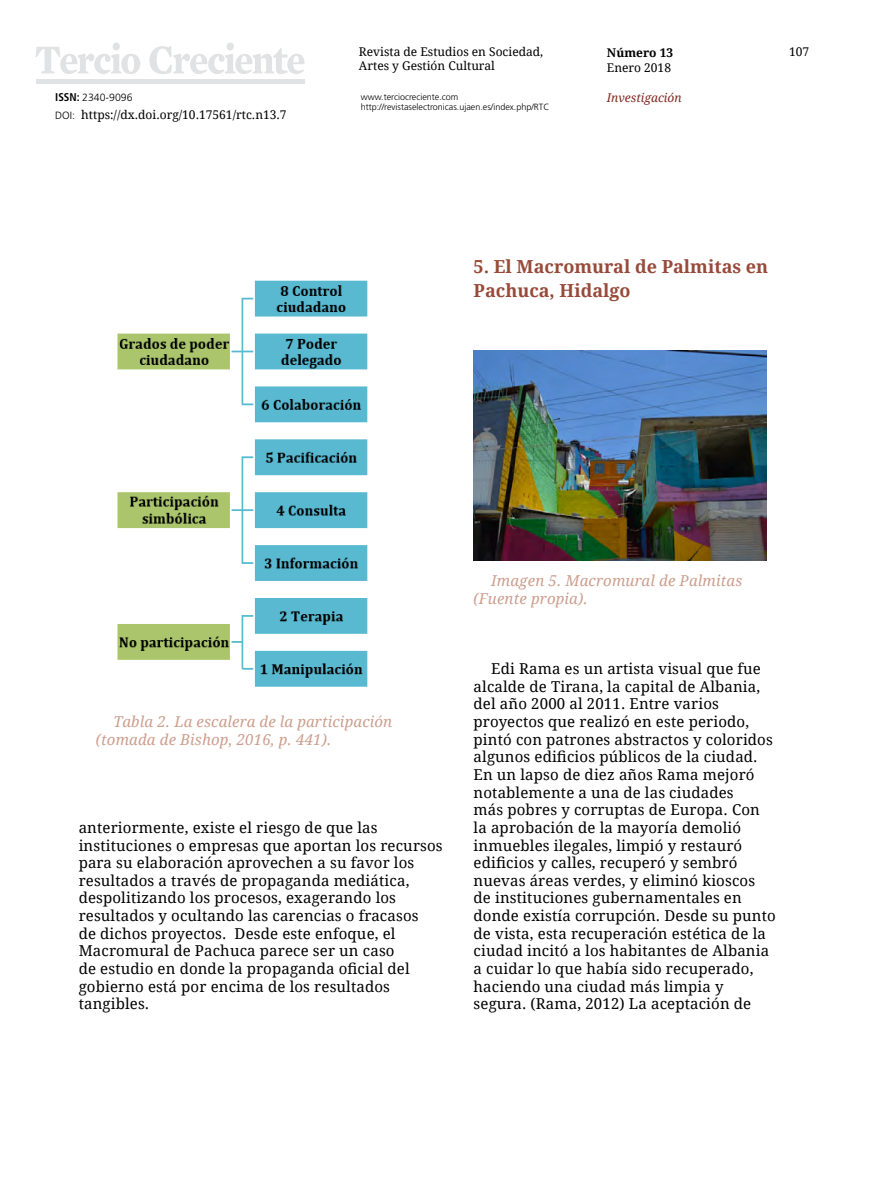
<style>
.page{position:relative;width:893px;height:1191px;background:#fff}
.page>*{position:absolute;margin:0;border:0;box-sizing:border-box;transform-origin:0 0}
.t1{font:700 18px/24px "Droid Serif";color:#984a3a}
.t2{font:15px/17.5px "Droid Serif";letter-spacing:.01em;color:#000}
.t3{font:italic 15px/17.7px "Droid Serif";letter-spacing:.01em;color:#cc9e8e}
.t4{font:12px "Droid Serif";color:#000}
.t5{font:italic 12px "Droid Serif";color:#7f2920}
.t6{font:700 12px "Droid Serif";color:#000}
.t7{font:300 10.5px "Frutiger LT Std";color:#000}
.t8{font:300 9px/10.8px "Frutiger LT Std";color:#000}
.s1{font-weight:700;font-stretch:condensed;font-size:11.25px}
.s2{font-family:"Frutiger LT Std";font-weight:300;font-size:10.5px}
</style>
<div class="page">
<svg style="left:36px;top:42px;width:269px;height:32px"></svg>
<div style="left:36px;top:79px;width:268px;height:5px;background:#e1e2e3"></div>
<img style="left:117px;top:280px;width:251px;height:407px">
<img style="left:474px;top:351px;width:293px;height:210px">
<p class="t7" style="left:55px;top:92px;width:79px"><span class="s1">ISSN:</span> 2340-9096</p>
<p class="t4" style="left:55px;top:106px;width:233px"><span class="s2">DOI:</span> https://dx.doi.org/10.17561/rtc.n13.7</p>
<p class="t4" style="left:359px;top:43px;width:186px">Revista de Estudios en Sociedad,</p>
<p class="t4" style="left:789px;top:44px;width:22px">107</p>
<p class="t4" style="left:359px;top:58px;width:137px">Artes y Gestión Cultural</p>
<p class="t8" style="left:361px;top:91px;width:190px">www.terciocreciente.com http://revistaselectronicas.ujaen.es/index.php/RTC</p>
<p class="t6" style="left:607px;top:44px;width:68px">Número 13</p>
<p class="t4" style="left:607px;top:59px;width:66px">Enero 2018</p>
<p class="t5" style="left:607px;top:89px;width:76px">Investigación</p>
<p class="t1" style="left:474px;top:254px;width:296px">5. El Macromural de Palmitas en<br>Pachuca, Hidalgo</p>
<p class="t3" style="left:474px;top:571px;width:270px;text-indent:18px">Imagen 5. Macromural de Palmitas (Fuente propia).</p>
<p class="t3" style="left:96px;top:712px;width:298px;text-indent:18px">Tabla 2. La escalera de la participación (tomada de Bishop, 2016, p. 441).</p>
<p class="t2" style="left:79px;top:818px;width:366px">anteriormente, existe el riesgo de que las instituciones o empresas que aportan los recursos para su elaboración aprovechen a su favor los resultados a través de propaganda mediática, despolitizando los procesos, exagerando los resultados y ocultando las carencias o fracasos<br>de dichos proyectos. Desde este enfoque, el Macromural de Pachuca parece ser un caso<br>de estudio en donde la propaganda oficial del gobierno está por encima de los resultados tangibles.</p>
<p class="t2" style="left:474px;top:659px;width:304px;text-indent:18px">Edi Rama es un artista visual que fue alcalde de Tirana, la capital de Albania, del año 2000 al 2011. Entre varios proyectos que realizó en este periodo, pintó con patrones abstractos y coloridos algunos edificios públicos de la ciudad.<br>En un lapso de diez años Rama mejoró notablemente a una de las ciudades<br>más pobres y corruptas de Europa. Con la aprobación de la mayoría demolió inmuebles ilegales, limpió y restauró edificios y calles, recuperó y sembró nuevas áreas verdes, y eliminó kioscos de instituciones gubernamentales en donde existía corrupción. Desde su punto de vista, esta recuperación estética de la ciudad incitó a los habitantes de Albania a cuidar lo que había sido recuperado, haciendo una ciudad más limpia y segura. (Rama, 2012) La aceptación de</p>
</div>
